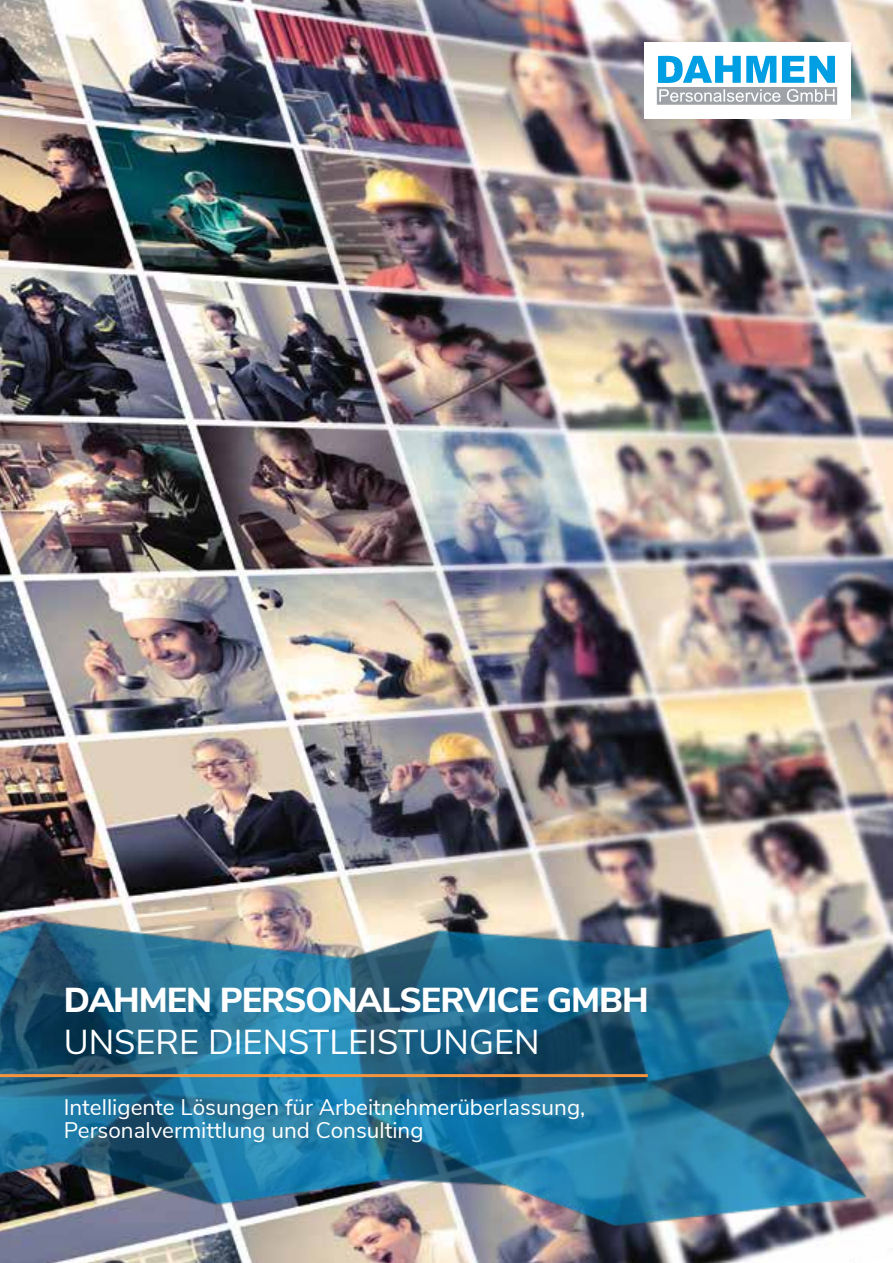
<style>
.page{position:relative;width:893px;height:1263px;background:#fff}
.page>*{position:absolute;margin:0;border:0;box-sizing:border-box;transform-origin:0 0}
.t1{font:800 34.5px "Nunito Sans";letter-spacing:-.03em;color:#fff}
.t2{font:34.5px "Nunito Sans";color:#fff}
.t3{font:22.5px/22.5px "Nunito Sans";color:#fff}
</style>
<div class="page">
<img style="left:0;top:0;width:893px;height:1263px">
<img style="left:0;top:879px;width:873px;height:383px">
<div style="left:643px;top:43px;width:207px;height:76px;background:#fff"></div>
<svg style="left:657px;top:56px;width:180px;height:49px"></svg>
<hr style="left:0;top:1074px;width:648px;height:3px;background:#f4943f">
<h1 class="t1" style="left:64px;top:975px;width:586px">DAHMEN PERSONALSERVICE GMBH</h1>
<h1 class="t2" style="left:64px;top:1017px;width:477px">UNSERE DIENSTLEISTUNGEN</h1>
<p class="t3" style="left:64px;top:1095px;width:523px">Intelligente Lösungen für Arbeitnehmerüberlassung,<br>Personalvermittlung und Consulting</p>
</div>
